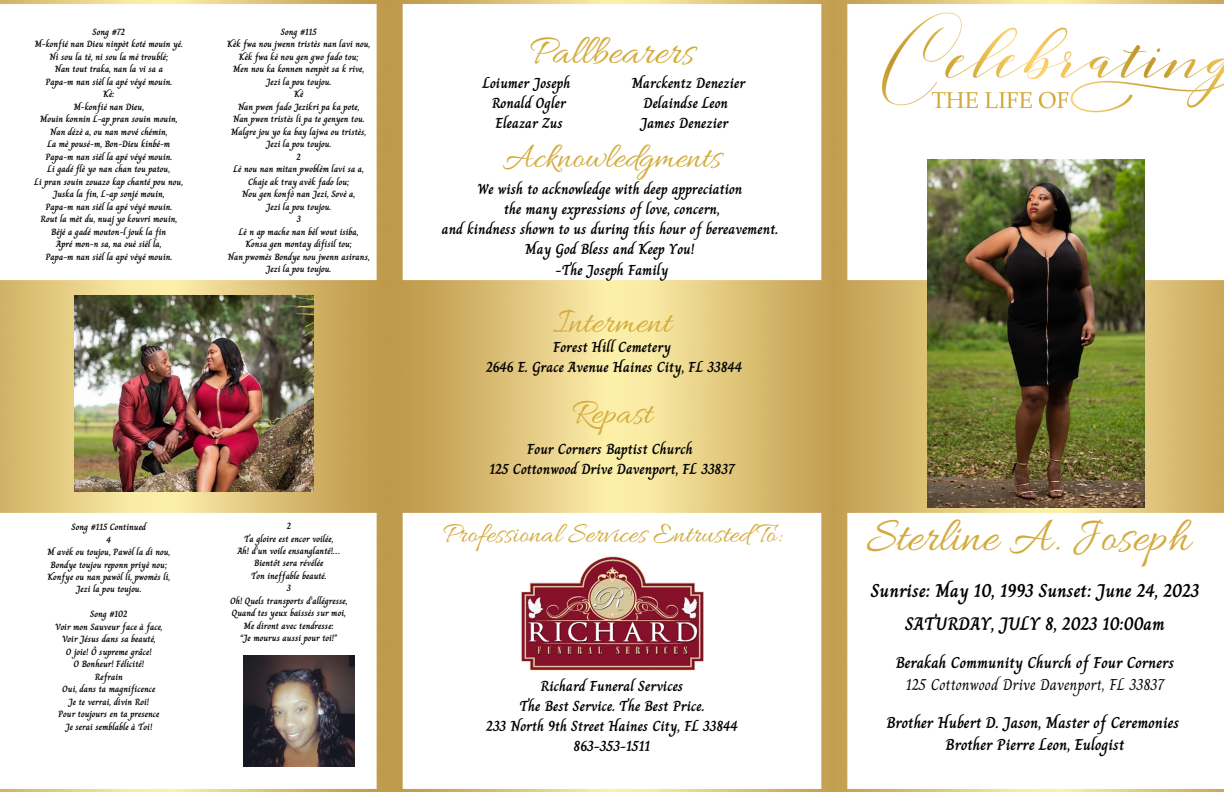
<style>
.page{position:relative;width:1224px;height:792px;background:#fff}
.page>*{position:absolute;margin:0;border:0;box-sizing:border-box;transform-origin:0 0}
.t1{font:50px "Allura";color:#d4ab3d}
.t2{font:42.5px "Allura";color:#d4ab3d}
.t3{font:36.4px "Allura";color:#d4ab3d}
.t4{font:29.1px "Allura";color:#d4ab3d}
.t5{font:700 18.6px "Charm";color:#000}
.t6{font:700 18.2px "Charm";color:#000}
.t7{font:700 15.8px "Charm";color:#000}
.t8{font:15.8px "Charm";color:#000}
.t9{font:700 14.6px "Charm";color:#000}
.t10{font:700 9.1px "Charm";color:#000}
</style>
<div class="page">
<img style="left:0;top:0;width:1224px;height:792px">
<img style="left:928px;top:159px;width:217px;height:348px">
<img style="left:513px;top:554px;width:198px;height:117px">
<img style="left:74px;top:295px;width:240px;height:197px">
<img style="left:243px;top:656px;width:111px;height:111px">
<p class="t10" style="left:93px;top:25px;width:34px">Song #72</p>
<p class="t10" style="left:35px;top:37px;width:150px">M-konfié nan Dieu ninpòt koté mouin yé.</p>
<p class="t10" style="left:50px;top:50px;width:120px">Ni sou la tè, ni sou la mè troublé;</p>
<p class="t10" style="left:55px;top:62px;width:110px">Nan tout traka, nan la vi sa a</p>
<p class="t10" style="left:46px;top:75px;width:128px">Papa-m nan sièl la apé véyé mouin.</p>
<p class="t10" style="left:103px;top:87px;width:13px">Kè:</p>
<p class="t10" style="left:74px;top:100px;width:72px">M-konfié nan Dieu,</p>
<p class="t10" style="left:40px;top:112px;width:139px">Mouin konnin L-ap pran souin mouin,</p>
<p class="t10" style="left:50px;top:125px;width:119px">Nan dézè a, ou nan mové chémin,</p>
<p class="t10" style="left:47px;top:137px;width:124px">La mè pousé-m, Bon-Dieu kinbé-m</p>
<p class="t10" style="left:46px;top:150px;width:128px">Papa-m nan sièl la apé véyé mouin.</p>
<p class="t10" style="left:48px;top:162px;width:124px">Li gadé flè yo nan chan tou patou,</p>
<p class="t10" style="left:35px;top:175px;width:150px">Li pran souin zouazo kap chanté pou nou,</p>
<p class="t10" style="left:53px;top:187px;width:113px">Juska la fin, L-ap sonjé mouin,</p>
<p class="t10" style="left:46px;top:200px;width:128px">Papa-m nan sièl la apé véyé mouin.</p>
<p class="t10" style="left:40px;top:212px;width:138px">Rout la mèt du, nuaj yo kouvri mouin,</p>
<p class="t10" style="left:51px;top:225px;width:117px">Bèjé a gadé mouton-l jouk la fin</p>
<p class="t10" style="left:56px;top:237px;width:107px">Apré mon-n sa, na ouè sièl la,</p>
<p class="t10" style="left:46px;top:250px;width:128px">Papa-m nan sièl la apé véyé mouin.</p>
<p class="t10" style="left:281px;top:25px;width:37px">Song #115</p>
<p class="t10" style="left:227px;top:37px;width:144px">Kèk fwa nou jwenn tristès nan lavi nou,</p>
<p class="t10" style="left:239px;top:50px;width:121px">Kèk fwa kè nou gen gwo fado tou;</p>
<p class="t10" style="left:233px;top:62px;width:132px">Men nou ka konnen nenpòt sa k rive,</p>
<p class="t10" style="left:266px;top:75px;width:67px">Jezi la pou toujou.</p>
<p class="t10" style="left:294px;top:87px;width:11px">Kè</p>
<p class="t10" style="left:238px;top:100px;width:123px">Nan pwen fado Jezikri pa ka pote,</p>
<p class="t10" style="left:233px;top:112px;width:133px">Nan pwen tristès li pa te genyen tou.</p>
<p class="t10" style="left:231px;top:125px;width:136px">Malgre jou yo ka bay lajwa ou tristès,</p>
<p class="t10" style="left:266px;top:137px;width:67px">Jezi la pou toujou.</p>
<p class="t10" style="left:297px;top:150px;width:6px">2</p>
<p class="t10" style="left:234px;top:162px;width:132px">Lè nou nan mitan pwoblèm lavi sa a,</p>
<p class="t10" style="left:248px;top:175px;width:103px">Chaje ak tray avèk fado lou;</p>
<p class="t10" style="left:242px;top:187px;width:114px">Nou gen konfò nan Jezi, Sovè a,</p>
<p class="t10" style="left:266px;top:200px;width:67px">Jezi la pou toujou.</p>
<p class="t10" style="left:297px;top:212px;width:6px">3</p>
<p class="t10" style="left:239px;top:225px;width:121px">Lè n ap mache nan bèl wout isiba,</p>
<p class="t10" style="left:246px;top:237px;width:108px">Konsa gen montay difisil tou;</p>
<p class="t10" style="left:228px;top:250px;width:143px">Nan pwomès Bondye nou jwenn asirans,</p>
<p class="t10" style="left:266px;top:262px;width:67px">Jezi la pou toujou.</p>
<p class="t10" style="left:71px;top:520px;width:76px">Song #115 Continued</p>
<p class="t10" style="left:107px;top:532px;width:6px">4</p>
<p class="t10" style="left:48px;top:545px;width:124px">M avèk ou toujou, Pawòl la di nou,</p>
<p class="t10" style="left:51px;top:557px;width:118px">Bondye toujou reponn priyè nou;</p>
<p class="t10" style="left:47px;top:570px;width:124px">Konfye ou nan pawòl li, pwomès li,</p>
<p class="t10" style="left:76px;top:582px;width:67px">Jezi la pou toujou.</p>
<p class="t10" style="left:90px;top:607px;width:39px">Song #102</p>
<p class="t10" style="left:55px;top:620px;width:109px">Voir mon Sauveur face à face,</p>
<p class="t10" style="left:62px;top:632px;width:95px">Voir Jésus dans sa beauté,</p>
<p class="t10" style="left:66px;top:645px;width:87px">O joie! Ô supreme grâce!</p>
<p class="t10" style="left:74px;top:657px;width:72px">O Bonheur! Félicité!</p>
<p class="t10" style="left:95px;top:670px;width:29px">Refrain</p>
<p class="t10" style="left:62px;top:682px;width:95px">Oui, dans ta magnificence</p>
<p class="t10" style="left:69px;top:695px;width:82px">Je te verrai, divin Roi!</p>
<p class="t10" style="left:58px;top:707px;width:103px">Pour toujours en ta presence</p>
<p class="t10" style="left:65px;top:720px;width:88px">Je serai semblable à Toi!</p>
<p class="t10" style="left:287px;top:519px;width:6px">2</p>
<p class="t10" style="left:244px;top:531px;width:91px">Ta gloire est encor voilée,</p>
<p class="t10" style="left:237px;top:544px;width:104px">Ah! d’un voile ensanglanté!…</p>
<p class="t10" style="left:254px;top:556px;width:71px">Bientôt sera révélée</p>
<p class="t10" style="left:251px;top:569px;width:77px">Ton ineffable beauté.</p>
<p class="t10" style="left:287px;top:581px;width:6px">3</p>
<p class="t10" style="left:230px;top:594px;width:119px">Oh! Quels transports d’allégresse,</p>
<p class="t10" style="left:232px;top:606px;width:115px">Quand tes yeux baissés sur moi,</p>
<p class="t10" style="left:244px;top:619px;width:91px">Me diront avec tendresse:</p>
<p class="t10" style="left:240px;top:631px;width:98px">“Je mourus aussi pour toi!”</p>
<p class="t2" style="left:530px;top:28px;width:166px">Pallbearers</p>
<p class="t9" style="left:483px;top:71px;width:89px">Loiumer Joseph</p>
<p class="t9" style="left:632px;top:71px;width:115px">Marckentz Denezier</p>
<p class="t9" style="left:492px;top:91px;width:76px">Ronald Ogler</p>
<p class="t9" style="left:644px;top:91px;width:86px">Delaindse Leon</p>
<p class="t9" style="left:496px;top:111px;width:69px">Eleazar Zus</p>
<p class="t9" style="left:640px;top:111px;width:89px">James Denezier</p>
<p class="t3" style="left:503px;top:137px;width:220px">Acknowledgments</p>
<p class="t9" style="left:477px;top:178px;width:267px">We wish to acknowledge with deep appreciation</p>
<p class="t9" style="left:504px;top:198px;width:217px">the many expressions of love, concern,</p>
<p class="t9" style="left:442px;top:218px;width:338px">and kindness shown to us during this hour of bereavement.</p>
<p class="t9" style="left:525px;top:238px;width:171px">May God Bless and Keep You!</p>
<p class="t9" style="left:556px;top:258px;width:114px">-The Joseph Family</p>
<p class="t3" style="left:553px;top:302px;width:119px">Interment</p>
<p class="t9" style="left:553px;top:336px;width:119px">Forest Hill Cemetery</p>
<p class="t9" style="left:486px;top:356px;width:258px">2646 E. Grace Avenue Haines City, FL 33844</p>
<p class="t3" style="left:572px;top:393px;width:82px">Repast</p>
<p class="t9" style="left:527px;top:438px;width:167px">Four Corners Baptist Church</p>
<p class="t9" style="left:489px;top:458px;width:247px">125 Cottonwood Drive Davenport, FL 33837</p>
<p class="t4" style="left:443px;top:518px;width:340px">Professional Services Entrusted To:</p>
<p class="t9" style="left:541px;top:675px;width:144px">Richard Funeral Services</p>
<p class="t9" style="left:519px;top:695px;width:186px">The Best Service. The Best Price.</p>
<p class="t9" style="left:486px;top:715px;width:253px">233 North 9th Street Haines City, FL 33844</p>
<p class="t9" style="left:574px;top:735px;width:78px">863-353-1511</p>
<p class="t1" style="left:867px;top:509px;width:325px">Sterline A. Joseph</p>
<p class="t5" style="left:871px;top:576px;width:330px">Sunrise: May 10, 1993 Sunset: June 24, 2023</p>
<p class="t6" style="left:905px;top:610px;width:261px">SATURDAY, JULY 8, 2023 10:00am</p>
<p class="t7" style="left:896px;top:651px;width:280px">Berakah Community Church of Four Corners</p>
<p class="t8" style="left:906px;top:672px;width:260px">125 Cottonwood Drive Davenport, FL 33837</p>
<p class="t7" style="left:886px;top:711px;width:294px">Brother Hubert D. Jason, Master of Ceremonies</p>
<p class="t7" style="left:946px;top:732px;width:180px">Brother Pierre Leon, Eulogist</p>
</div>
